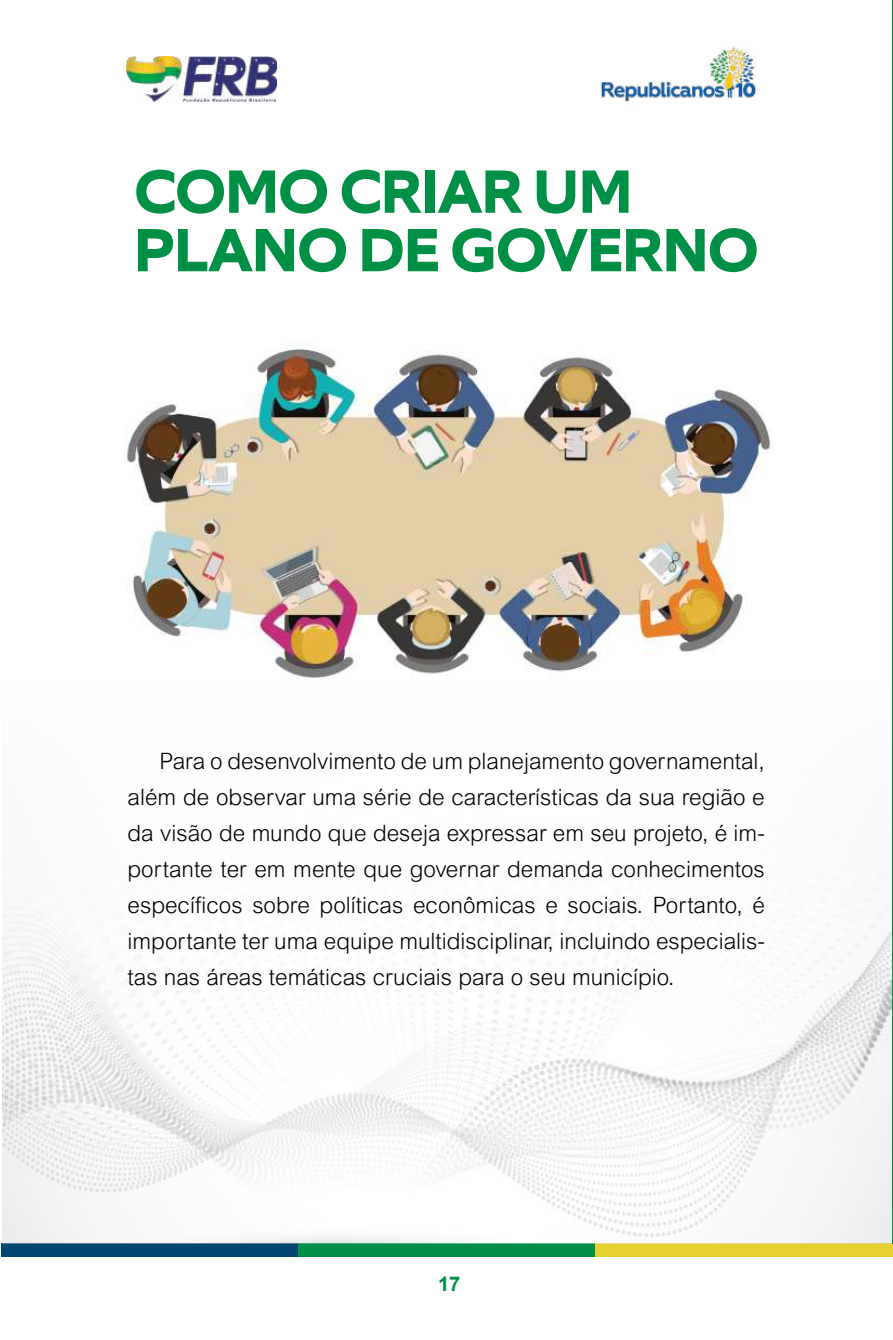
<style>
.page{position:relative;width:893px;height:1340px;background:#fff}
.page>*{position:absolute;margin:0;border:0;box-sizing:border-box;transform-origin:0 0}
.t1{font:700 61.2px/58.5px "Equip Extended";letter-spacing:-.02em;color:#009045;scale:.92 1}
.t2{font:300 22.5px/36px "Arial";color:#000;text-align:justify}
.t3{font:700 20.25px "Arial";color:#009045}
</style>
<div class="page">
<img style="left:600px;top:46px;width:156px;height:58px">
<div style="left:1px;top:1243px;width:297px;height:13px;background:#014571"></div>
<div style="left:298px;top:1243px;width:298px;height:13px;background:#009045"></div>
<div style="left:596px;top:1243px;width:297px;height:13px;background:#e7d131"></div>
<img style="left:127px;top:57px;width:149px;height:44px">
<img style="left:127px;top:342px;width:644px;height:215px">
<img style="left:2px;top:557px;width:890px;height:686px">
<hr style="left:892px;top:0;width:1px;height:1243px;background:#008f45">
<h1 class="t1" style="left:134px;top:163px;width:681px">COMO CRIAR UM<br>PLANO DE GOVERNO</h1>
<p class="t2" style="left:128px;top:743px;width:639px;text-indent:32px">Para o desenvolvimento de um planejamento governamental, além de observar uma série de características da sua região e da visão de mundo que deseja expressar em seu projeto, é im&shy;portante ter em mente que governar demanda conhecimentos específicos sobre políticas econômicas e sociais. Portanto, é importante ter uma equipe multidisciplinar, incluindo especialis&shy;tas nas áreas temáticas cruciais para o seu município.</p>
<p class="t3" style="left:438px;top:1269px;width:24px">17</p>
</div>
